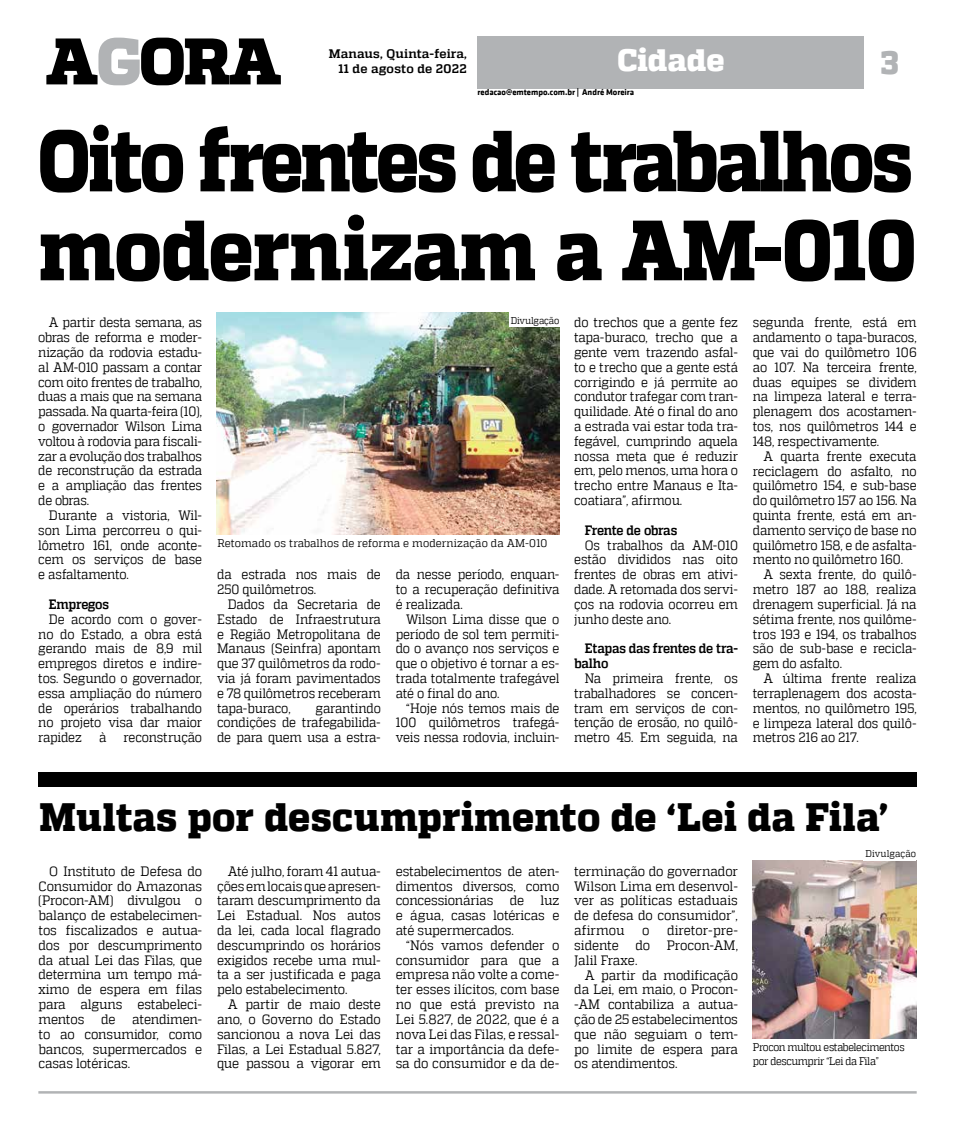
<style>
.page{position:relative;width:957px;height:1134px;background:#fff}
.page>*{position:absolute;margin:0;border:0;box-sizing:border-box;transform-origin:0 0}
.t1{font:800 86.5px "MW Quadon";letter-spacing:-.05em;color:#000;scale:.85 1}
.t2{font:800 85.25px "MW Quadon";letter-spacing:-.01em;color:#000;scale:.9 1}
.t3{font:800 39.5px "MW Quadon";letter-spacing:.005em;color:#000;scale:.95 1}
.t4{font:800 33px "MW Quadon";color:#b1b3b5;scale:.95 1}
.t5{font:800 30.88px "MW Quadon";color:#fff}
.t6{font:13.62px/14.9px "MW Quadon";letter-spacing:-.015em;color:#000;text-align:justify;scale:.9 1}
.t7{font:13.62px/14.9px "MW Quadon";letter-spacing:-.015em;color:#000;text-align:justify;scale:.92 1}
.t8{font:700 13.62px/14.9px "MW Quadon";letter-spacing:-.02em;color:#000;scale:.9 1}
.t9{font:700 12.38px/14.9px "MW Quadon";letter-spacing:.01em;color:#000;text-align:right}
.t10{font:11.12px/13.4px "MW Quadon";letter-spacing:-.025em;color:#000;scale:.9 1}
.t11{font:11.12px "MW Quadon";letter-spacing:.005em;color:#000;scale:.95 1}
.t12{font:9.88px "MW Quadon";color:#000;scale:.9 1}
.t13{font:700 8.62px "MW Klavika Bd";color:#000}
</style>
<div class="page">
<img style="left:217px;top:312px;width:342px;height:223px">
<div style="left:509px;top:312px;width:50px;height:15px;background:#fff"></div>
<div style="left:477px;top:36px;width:386px;height:53px;background:#b1b3b5"></div>
<svg style="left:46px;top:38px;width:235px;height:47px"></svg>
<hr style="left:38px;top:1091px;width:878px;height:2px;background:#b1b3b5">
<div style="left:38px;top:772px;width:878px;height:15px;background:#000"></div>
<img style="left:753px;top:861px;width:163px;height:178px">
<p class="t9" style="left:329px;top:47px;width:139px">Manaus, Quinta-feira,<br>11 de agosto de 2022</p>
<h3 class="t5" style="left:617px;top:42px;width:109px">Cidade</h3>
<h3 class="t4" style="left:881px;top:43px;width:20px">3</h3>
<p class="t13" style="left:477px;top:86px;width:158px">redacao@emtempo.com.br | André Moreira</p>
<h1 class="t1" style="left:38px;top:110px;width:1030px">Oito frentes de trabalhos</h1>
<h2 class="t2" style="left:38px;top:200px;width:976px">modernizam a AM-010</h2>
<p class="t12" style="left:511px;top:315px;width:56px">Divulgação</p>
<p class="t6" style="left:753px;top:315px;width:183px">segunda frente, está em andamento o tapa-buracos, que vai do quilômetro 106 ao 107. Na terceira frente, duas equipes se dividem na limpeza lateral e terra&shy;plenagem dos acostamen&shy;tos, nos quilômetros 144 e 148, respectivamente.</p>
<p class="t6" style="left:753px;top:448px;width:183px;text-indent:11px">A quarta frente executa reciclagem do asfalto, no quilômetro 154, e sub-base do quilômetro 157 ao 156. Na quinta frente, está em an&shy;damento serviço de base no quilômetro 158, e de asfalta&shy;mento no quilômetro 160.</p>
<p class="t6" style="left:753px;top:567px;width:183px;text-indent:11px">A sexta frente, do quilô&shy;metro 187 ao 188, realiza drenagem superficial. Já na sétima frente, nos quilôme&shy;tros 193 e 194, os trabalhos são de sub-base e recicla&shy;gem do asfalto.</p>
<p class="t6" style="left:753px;top:671px;width:183px;text-indent:11px">A última frente realiza terraplenagem dos acosta&shy;mentos, no quilômetro 195, e limpeza lateral dos quilô&shy;metros 216 ao 217.</p>
<p class="t6" style="left:574px;top:315px;width:183px">do trechos que a gente fez tapa-buraco, trecho que a gente vem trazendo asfal&shy;to e trecho que a gente está corrigindo e já permite ao condutor trafegar com tran&shy;quilidade. Até o final do ano a estrada vai estar toda tra&shy;fegável, cumprindo aquela nossa meta que é reduzir em, pelo menos, uma hora o trecho entre Manaus e Ita&shy;coatiara”, afirmou.</p>
<p class="t8" style="left:585px;top:523px;width:104px">Frente de obras</p>
<p class="t6" style="left:574px;top:537px;width:183px;text-indent:11px">Os trabalhos da AM-010 estão divididos nas oito frentes de obras em ativi&shy;dade. A retomada dos servi&shy;ços na rodovia ocorreu em junho deste ano.</p>
<p class="t8" style="left:574px;top:641px;width:183px;text-indent:11px">Etapas das frentes de tra&shy;balho</p>
<p class="t6" style="left:574px;top:671px;width:183px;text-indent:11px">Na primeira frente, os trabalhadores se concen&shy;tram em serviços de con&shy;tenção de erosão, no quilô&shy;metro 45. Em seguida, na</p>
<p class="t6" style="left:38px;top:315px;width:184px;text-indent:11px">A partir desta semana, as obras de reforma e moder&shy;nização da rodovia estadu&shy;al AM-010 passam a contar com oito frentes de trabalho, duas a mais que na semana passada. Na quarta-feira (10), o governador Wilson Lima voltou à rodovia para fiscali&shy;zar a evolução dos trabalhos de reconstrução da estrada e a ampliação das frentes de obras.</p>
<p class="t6" style="left:38px;top:508px;width:184px;text-indent:11px">Durante a vistoria, Wil&shy;son Lima percorreu o qui&shy;lômetro 161, onde aconte&shy;cem os serviços de base e asfaltamento.</p>
<p class="t8" style="left:49px;top:597px;width:69px">Empregos</p>
<p class="t6" style="left:38px;top:611px;width:184px;text-indent:11px">De acordo com o gover&shy;no do Estado, a obra está gerando mais de 8,9 mil empregos diretos e indire&shy;tos. Segundo o governador, essa ampliação do número de operários trabalhando no projeto visa dar maior rapidez</p>
<p class="t11" style="left:218px;top:536px;width:349px">Retomado os trabalhos de reforma e modernização da AM-010</p>
<p class="t6" style="left:396px;top:567px;width:183px">da nesse período, enquan&shy;to a recuperação definitiva é realizada.</p>
<p class="t6" style="left:396px;top:611px;width:183px;text-indent:11px">Wilson Lima disse que o período de sol tem permiti&shy;do o avanço nos serviços e que o objetivo é tornar a es&shy;trada totalmente trafegável até o final do ano.</p>
<p class="t6" style="left:396px;top:700px;width:183px;text-indent:11px">“Hoje nós temos mais de 100 quilômetros trafegá&shy;veis nessa rodovia, incluin-</p>
<p class="t6" style="left:217px;top:567px;width:183px">da estrada nos mais de<br>250 quilômetros.</p>
<p class="t6" style="left:217px;top:597px;width:183px;text-indent:11px">Dados da Secretaria de Estado de Infraestrutura e Região Metropolitana de Manaus (Seinfra) apontam que 37 quilômetros da rodo&shy;via já foram pavimentados e 78 quilômetros receberam tapa-buraco,</p>
<p class="t6" style="left:217px;top:700px;width:183px;text-indent:98px">garantindo condições de trafegabilida&shy;de para quem usa a estra-</p>
<p class="t6" style="left:99px;top:730px;width:10px">à</p>
<p class="t6" style="left:124px;top:730px;width:89px">reconstrução</p>
<h3 class="t3" style="left:39px;top:793px;width:894px">Multas por descumprimento de ‘Lei da Fila’</h3>
<p class="t12" style="left:865px;top:848px;width:58px">Divulgação</p>
<p class="t7" style="left:39px;top:863px;width:179px;text-indent:11px">O Instituto de Defesa do Consumidor do Amazonas (Procon-AM) divulgou o balanço de estabelecimen&shy;tos fiscalizados e autua&shy;dos por descumprimento da atual Lei das Filas, que determina um tempo má&shy;ximo de espera em filas para alguns estabeleci&shy;mentos de atendimen&shy;to ao consumidor, como bancos, supermercados e casas lotéricas.</p>
<p class="t7" style="left:217px;top:863px;width:179px;text-indent:11px">Até julho, foram 41 autua&shy;ções em locais que apresen&shy;taram descumprimento da Lei Estadual. Nos autos da lei, cada local flagrado descumprindo os horários exigidos recebe uma mul&shy;ta a ser justificada e paga pelo estabelecimento.</p>
<p class="t7" style="left:217px;top:997px;width:179px;text-indent:11px">A partir de maio deste ano, o Governo do Estado sancionou a nova Lei das Filas, a Lei Estadual 5.827, que passou a vigorar em</p>
<p class="t7" style="left:396px;top:863px;width:179px">estabelecimentos de aten&shy;dimentos diversos, como concessionárias de luz e água, casas lotéricas e até supermercados.</p>
<p class="t7" style="left:396px;top:937px;width:179px;text-indent:11px">“Nós vamos defender o consumidor para que a empresa não volte a come&shy;ter esses ilícitos, com base no que está previsto na Lei 5.827, de 2022, que é a nova Lei das Filas, e ressal&shy;tar a importância da defe&shy;sa do consumidor e da de-</p>
<p class="t7" style="left:574px;top:863px;width:179px">terminação do governador Wilson Lima em desenvol&shy;ver as políticas estaduais de defesa do consumidor”, afirmou</p>
<p class="t7" style="left:574px;top:923px;width:179px;text-indent:93px">diretor-pre&shy;sidente do Procon-AM, Jalil Fraxe.</p>
<p class="t7" style="left:574px;top:967px;width:179px;text-indent:11px">A partir da modificação da Lei, em maio, o Procon--AM contabiliza a autua&shy;ção de 25 estabelecimentos que não seguiam o tem&shy;po limite de espera para os atendimentos.</p>
<p class="t7" style="left:642px;top:923px;width:10px">o</p>
<p class="t10" style="left:753px;top:1041px;width:170px">Procon multou estabelecimentos por descumprir “Lei da Fila”</p>
</div>
